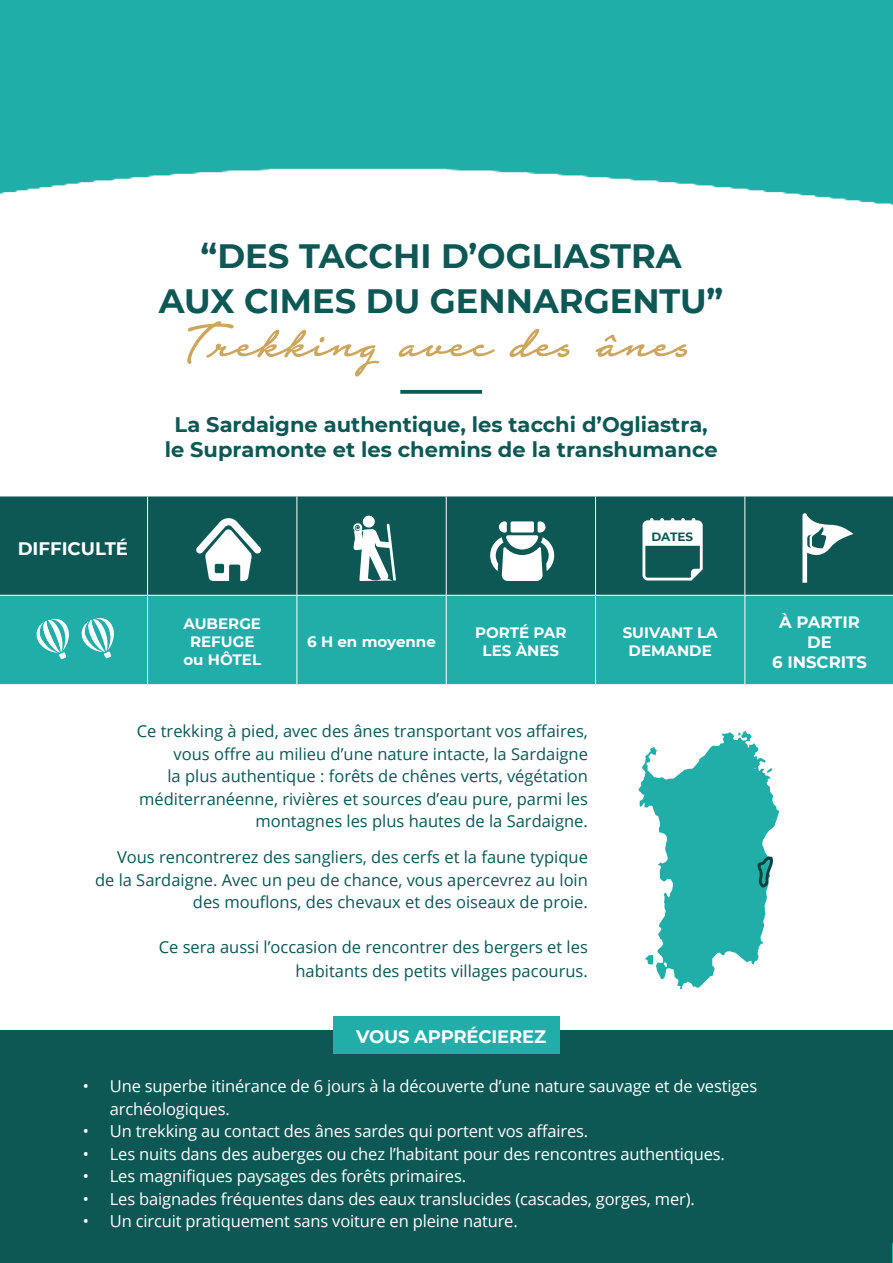
<style>
.page{position:relative;width:893px;height:1263px;background:#fff}
.page>*{position:absolute;margin:0;border:0;box-sizing:border-box;transform-origin:0 0}
.t1{font:500 59.55px "Notera 2 PERSONALUSEONLY";color:#cda65e}
.t2{font:700 33.75px/45px "Montserrat";color:#0d5754;text-align:center}
.t3{font:700 21px/25.2px "Montserrat";color:#0d5754;text-align:center}
.t4{font:700 18.15px "Montserrat";color:#fff}
.t5{font:700 18px "Montserrat";letter-spacing:-.01em;color:#fff}
.t6{font:16.5px/22.5px "Open Sans";color:#0c5755;text-align:right}
.t7{font:16.5px/22.5px "Open Sans";letter-spacing:-.01em;color:#fff}
.t8{font:700 16.5px/19.8px "Montserrat";color:#fff;text-align:center}
.t9{font:700 15.15px/18.1px "Montserrat";color:#fff;text-align:center}
.t10{font:700 12px "Montserrat";letter-spacing:-.005em;color:#0d5754}
</style>
<div class="page">
<svg style="left:400px;top:390px;width:82px;height:4px"></svg>
<svg style="left:638px;top:731px;width:141px;height:258px"></svg>
<img style="left:0;top:0;width:893px;height:206px">
<div style="left:0;top:496px;width:893px;height:99px;background:#0d5754"></div>
<div style="left:0;top:596px;width:893px;height:88px;background:#21ada8"></div>
<hr style="left:147px;top:496px;width:1px;height:99px;background:#fff">
<hr style="left:297px;top:496px;width:1px;height:99px;background:#fff">
<hr style="left:446px;top:496px;width:1px;height:99px;background:#fff">
<hr style="left:595px;top:496px;width:1px;height:99px;background:#fff">
<hr style="left:744px;top:496px;width:1px;height:99px;background:#fff">
<hr style="left:147px;top:596px;width:1px;height:88px;background:#fff">
<hr style="left:297px;top:596px;width:1px;height:88px;background:#fff">
<hr style="left:446px;top:596px;width:1px;height:88px;background:#fff">
<hr style="left:595px;top:596px;width:1px;height:88px;background:#fff">
<hr style="left:744px;top:596px;width:1px;height:88px;background:#fff">
<svg style="left:35px;top:619px;width:35px;height:40px"></svg>
<svg style="left:81px;top:618px;width:34px;height:40px"></svg>
<svg style="left:196px;top:518px;width:65px;height:63px"></svg>
<svg style="left:352px;top:515px;width:44px;height:66px"></svg>
<svg style="left:642px;top:518px;width:61px;height:62px"></svg>
<svg style="left:490px;top:521px;width:64px;height:60px"></svg>
<svg style="left:802px;top:513px;width:51px;height:70px"></svg>
<div style="left:0;top:1030px;width:893px;height:233px;background:#0d5754"></div>
<div style="left:333px;top:1016px;width:227px;height:38px;background:#21ada8"></div>
<svg style="left:892px;top:1244px;width:1px;height:19px"></svg>
<h2 class="t2" style="left:159px;top:232px;width:566px">“DES TACCHI D’OGLIASTRA<br>AUX CIMES DU GENNARGENTU”</h2>
<h1 class="t1" style="left:186px;top:304px;width:511px">Trekking avec des ânes</h1>
<p class="t3" style="left:165px;top:411px;width:554px">La Sardaigne authentique, les tacchi d’Ogliastra, le Supramonte et les chemins de la transhumance</p>
<p class="t4" style="left:18px;top:535px;width:112px">DIFFICULTÉ</p>
<p class="t10" style="left:651px;top:528px;width:43px">DATES</p>
<p class="t9" style="left:183px;top:614px;width:79px">AUBERGE<br>REFUGE ou HÔTEL</p>
<p class="t9" style="left:307px;top:632px;width:130px">6 H en moyenne</p>
<p class="t9" style="left:475px;top:623px;width:93px">PORTÉ PAR<br>LES ÀNES</p>
<p class="t9" style="left:623px;top:623px;width:97px">SUIVANT LA<br>DEMANDE</p>
<p class="t8" style="left:772px;top:611px;width:96px">À PARTIR<br>DE<br>6 INSCRITS</p>
<p class="t6" style="left:137px;top:719px;width:453px">Ce trekking à pied, avec des ânes transportant vos affaires, vous offre au milieu d’une nature intacte, la Sardaigne<br>la plus authentique : forêts de chênes verts, végétation méditerranéenne, rivières et sources d’eau pure, parmi les montagnes les plus hautes de la Sardaigne.</p>
<p class="t6" style="left:95px;top:846px;width:494px">Vous rencontrerez des sangliers, des cerfs et la faune typique de la Sardaigne. Avec un peu de chance, vous apercevrez au loin des mouflons, des chevaux et des oiseaux de proie.</p>
<p class="t6" style="left:159px;top:935px;width:431px;line-height:24px">Ce sera aussi l’occasion de rencontrer des bergers et les habitants des petits villages pacourus.</p>
<p class="t5" style="left:356px;top:1024px;width:191px">VOUS APPRÉCIEREZ</p>
<p class="t7" style="left:110px;top:1074px;width:649px;text-indent:-27px">• Une superbe itinérance de 6 jours à la découverte d’une nature sauvage et de vestiges archéologiques.</p>
<p class="t7" style="left:83px;top:1119px;width:507px">• Un trekking au contact des ânes sardes qui portent vos affaires.</p>
<p class="t7" style="left:83px;top:1142px;width:644px">• Les nuits dans des auberges ou chez l’habitant pour des rencontres authentiques.</p>
<p class="t7" style="left:83px;top:1164px;width:385px">• Les magnifiques paysages des forêts primaires.</p>
<p class="t7" style="left:83px;top:1187px;width:613px">• Les baignades fréquentes dans des eaux translucides (cascades, gorges, mer).</p>
<p class="t7" style="left:83px;top:1209px;width:436px">• Un circuit pratiquement sans voiture en pleine nature.</p>
</div>
